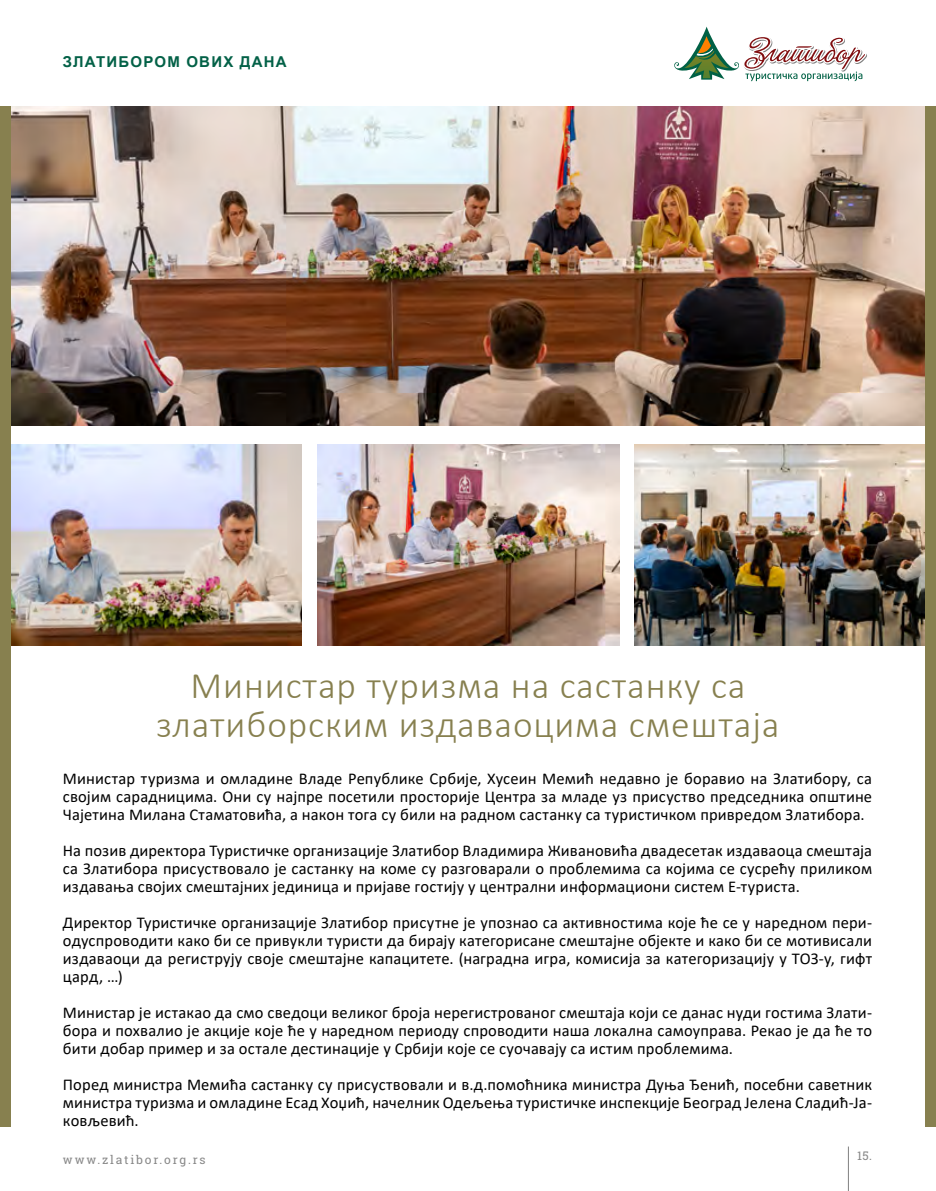
<style>
.page{position:relative;width:936px;height:1191px;background:#fff}
.page>*{position:absolute;margin:0;border:0;box-sizing:border-box;transform-origin:0 0}
.t1{font:300 37.5px/39px "Calibri";letter-spacing:.025em;color:#87804f;text-align:center}
.t2{font:16.5px/18px "Calibri";letter-spacing:.01em;color:#000;text-align:justify}
.t3{font:700 15px "Arial";letter-spacing:.08em;color:#036147}
.t4{font:12px "Roboto Slab";letter-spacing:.15em;color:#878787}
</style>
<div class="page">
<hr style="left:848px;top:1146px;width:1px;height:45px;background:#808080">
<img style="left:10px;top:106px;width:915px;height:319px">
<img style="left:10px;top:445px;width:292px;height:201px">
<img style="left:317px;top:444px;width:302px;height:202px">
<img style="left:634px;top:445px;width:291px;height:201px">
<div style="left:925px;top:106px;width:10px;height:1020px;background:#87804f"></div>
<div style="left:0;top:106px;width:10px;height:1020px;background:#87804f"></div>
<svg style="left:674px;top:27px;width:193px;height:54px"></svg>
<p class="t3" style="left:63px;top:51px;width:225px">ЗЛАТИБОРОМ ОВИХ ДАНА</p>
<h1 class="t1" style="left:156px;top:666px;width:625px">Министар туризма на састанку са златиборским издаваоцима смештаја</h1>
<p class="t2" style="left:63px;top:769px;width:810px">Министар туризма и омладине Владе Републике Србије, Хусеин Мемић недавно је боравио на Златибору, са својим сарадницима. Они су најпре посетили просторије Центра за младе уз присуство председника општине Чајетина Милана Стаматовића, а након тога су били на радном састанку са туристичком привредом Златибора.</p>
<p class="t2" style="left:63px;top:841px;width:810px">На позив директора Туристичке организације Златибор Владимира Живановића двадесетак издаваоца смештаја са Златибора присуствовало је састанку на коме су разговарали о проблемима са којима се сусрећу приликом издавања својих смештајних јединица и пријаве гостију у централни информациони систем Е-туриста.</p>
<p class="t2" style="left:63px;top:913px;width:810px">Директор Туристичке организације Златибор присутне је упознао са активностима које ће се у наредном пери&shy;одуспроводити како би се привукли туристи да бирају категорисане смештајне објекте и како би се мотивисали издаваоци да региструју своје смештајне капацитете. (наградна игра, комисија за категоризацију у ТОЗ-у, гифт цард, …)</p>
<p class="t2" style="left:63px;top:1003px;width:810px">Министар је истакао да смо сведоци великог броја нерегистрованог смештаја који се данас нуди гостима Злати&shy;бора и похвалио је акције које ће у наредном периоду спроводити наша локална самоуправа. Рекао је да ће то бити добар пример и за остале дестинације у Србији које се суочавају са истим проблемима.</p>
<p class="t2" style="left:63px;top:1075px;width:810px">Поред министра Мемића састанку су присуствовали и в.д.помоћника министра Дуња Ђенић, посебни саветник министра туризма и омладине Есад Хоџић, начелник Одељења туристичке инспекције Београд Јелена Сладић-Ја&shy;ковљевић.</p>
<p class="t4" style="left:63px;top:1151px;width:144px">www.zlatibor.org.rs</p>
<p class="t4" style="left:857px;top:1147px;width:16px">15.</p>
</div>
